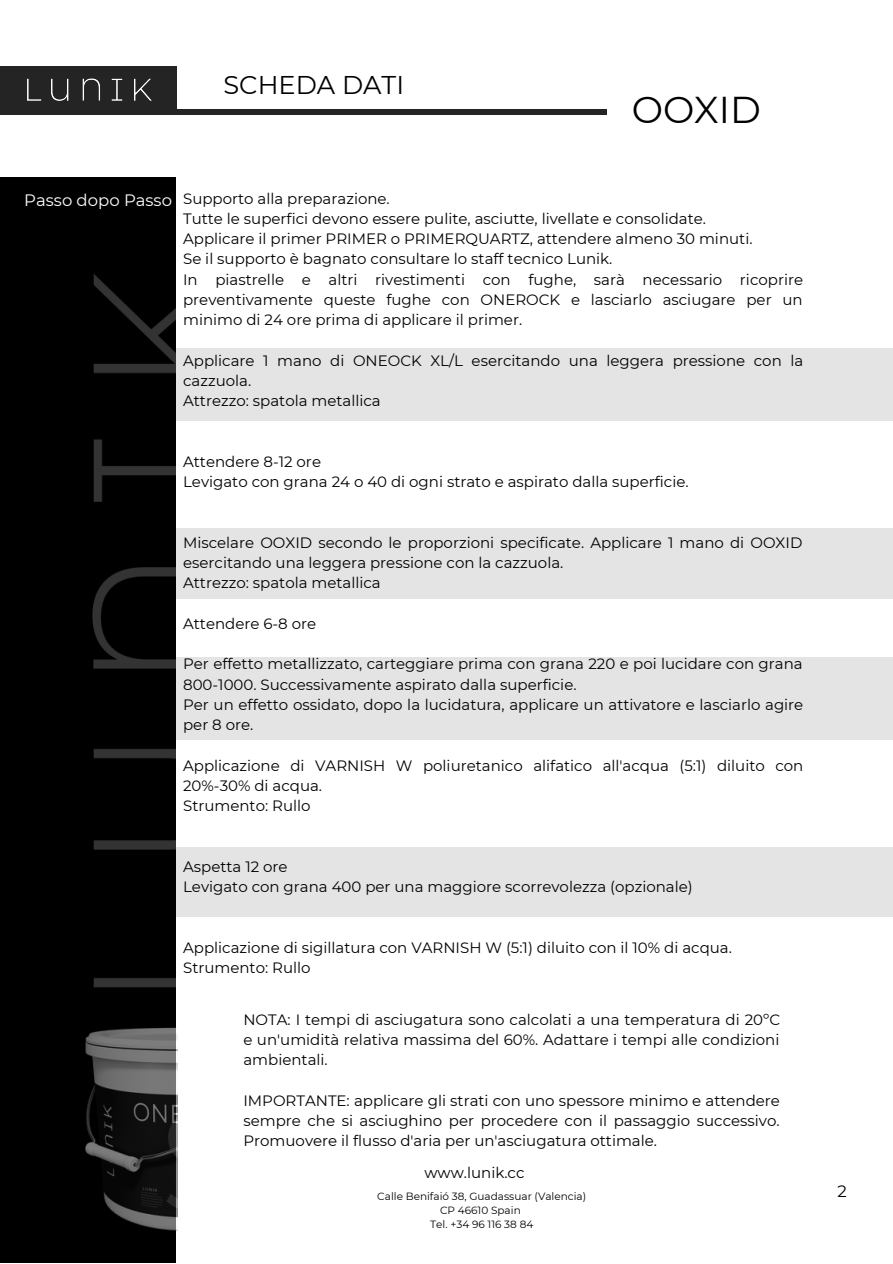
<style>
.page{position:relative;width:893px;height:1264px;background:#fff}
.page>*{position:absolute;margin:0;border:0;box-sizing:border-box;transform-origin:0 0}
.t1{font:37.35px "Montserrat";color:#000}
.t2{font:25.65px "Montserrat";color:#000}
.t3{font:16.5px "Montserrat";color:#fff}
.t4{font:16.5px "Montserrat";color:#000}
.t5{font:15px/20.2px "Montserrat";color:#000}
.t6{font:10.5px "Montserrat";color:#000}
</style>
<div class="page">
<div style="left:0;top:110px;width:606px;height:5px;background:#242424"></div>
<div style="left:0;top:176px;width:176px;height:1086px;background:#000"></div>
<img style="left:92px;top:274px;width:335px;height:797px">
<img style="left:85px;top:1024px;width:92px;height:207px">
<div style="left:177px;top:349px;width:715px;height:72px;background:#e4e4e4"></div>
<div style="left:177px;top:528px;width:715px;height:70px;background:#e4e4e4"></div>
<div style="left:177px;top:657px;width:715px;height:83px;background:#e4e4e4"></div>
<div style="left:177px;top:847px;width:715px;height:69px;background:#e4e4e4"></div>
<div style="left:0;top:66px;width:177px;height:47px;background:#242424"></div>
<img style="left:27px;top:78px;width:125px;height:23px">
<p class="t2" style="left:223px;top:69px;width:182px">SCHEDA DATI</p>
<p class="t1" style="left:631px;top:87px;width:131px">OOXID</p>
<p class="t3" style="left:24px;top:190px;width:149px">Passo dopo Passo</p>
<p class="t5" style="left:183px;top:188px;width:208px">Supporto alla preparazione.</p>
<p class="t5" style="left:183px;top:208px;width:524px">Tutte le superfici devono essere pulite, asciutte, livellate e consolidate.</p>
<p class="t5" style="left:183px;top:229px;width:571px">Applicare il primer PRIMER o PRIMERQUARTZ, attendere almeno 30 minuti.</p>
<p class="t5" style="left:183px;top:249px;width:431px">Se il supporto è bagnato consultare lo staff tecnico Lunik.</p>
<p class="t5" style="left:183px;top:269px;width:621px;text-align:justify">In piastrelle e altri rivestimenti con fughe, sarà necessario ricoprire preventivamente queste fughe con ONEROCK e lasciarlo asciugare per un minimo di 24 ore prima di applicare il primer.</p>
<p class="t5" style="left:183px;top:350px;width:621px">Applicare 1 mano di ONEOCK XL/L esercitando una leggera pressione con la cazzuola.</p>
<p class="t5" style="left:183px;top:390px;width:199px">Attrezzo: spatola metallica</p>
<p class="t5" style="left:183px;top:451px;width:139px">Attendere 8-12 ore</p>
<p class="t5" style="left:183px;top:471px;width:507px">Levigato con grana 24 o 40 di ogni strato e aspirato dalla superficie.</p>
<p class="t5" style="left:183px;top:532px;width:620px">Miscelare OOXID secondo le proporzioni specificate. Applicare 1 mano di OOXID esercitando una leggera pressione con la cazzuola.</p>
<p class="t5" style="left:183px;top:573px;width:199px">Attrezzo: spatola metallica</p>
<p class="t5" style="left:183px;top:613px;width:135px">Attendere 6-8 ore</p>
<p class="t5" style="left:183px;top:653px;width:621px">Per effetto metallizzato, carteggiare prima con grana 220 e poi lucidare con grana<br>800-1000. Successivamente aspirato dalla superficie.</p>
<p class="t5" style="left:183px;top:694px;width:621px">Per un effetto ossidato, dopo la lucidatura, applicare un attivatore e lasciarlo agire per 8 ore.</p>
<p class="t5" style="left:183px;top:755px;width:621px">Applicazione di VARNISH W poliuretanico alifatico all'acqua (5:1) diluito con<br>20%-30% di acqua.</p>
<p class="t5" style="left:183px;top:795px;width:129px">Strumento: Rullo</p>
<p class="t5" style="left:183px;top:856px;width:106px">Aspetta 12 ore</p>
<p class="t5" style="left:183px;top:876px;width:511px">Levigato con grana 400 per una maggiore scorrevolezza (opzionale)</p>
<p class="t5" style="left:183px;top:937px;width:550px">Applicazione di sigillatura con VARNISH W (5:1) diluito con il 10% di acqua.</p>
<p class="t5" style="left:183px;top:957px;width:129px">Strumento: Rullo</p>
<p class="t5" style="left:243px;top:1009px;width:538px;text-align:justify">NOTA: I tempi di asciugatura sono calcolati a una temperatura di 20ºC e un'umidità relativa massima del 60%. Adattare i tempi alle condizioni ambientali.</p>
<p class="t5" style="left:243px;top:1090px;width:538px;text-align:justify">IMPORTANTE: applicare gli strati con uno spessore minimo e attendere sempre che si asciughino per procedere con il passaggio successivo.<br>Promuovere il flusso d'aria per un'asciugatura ottimale.</p>
<p class="t5" style="left:424px;top:1162px;width:102px">www.lunik.cc</p>
<p class="t6" style="left:377px;top:1190px;width:210px">Calle Benifaió 38, Guadassuar (Valencia)</p>
<p class="t6" style="left:440px;top:1204px;width:82px">CP 46610 Spain</p>
<p class="t6" style="left:430px;top:1218px;width:105px">Tel. +34 96 116 38 84</p>
<p class="t4" style="left:837px;top:1181px;width:11px">2</p>
</div>
